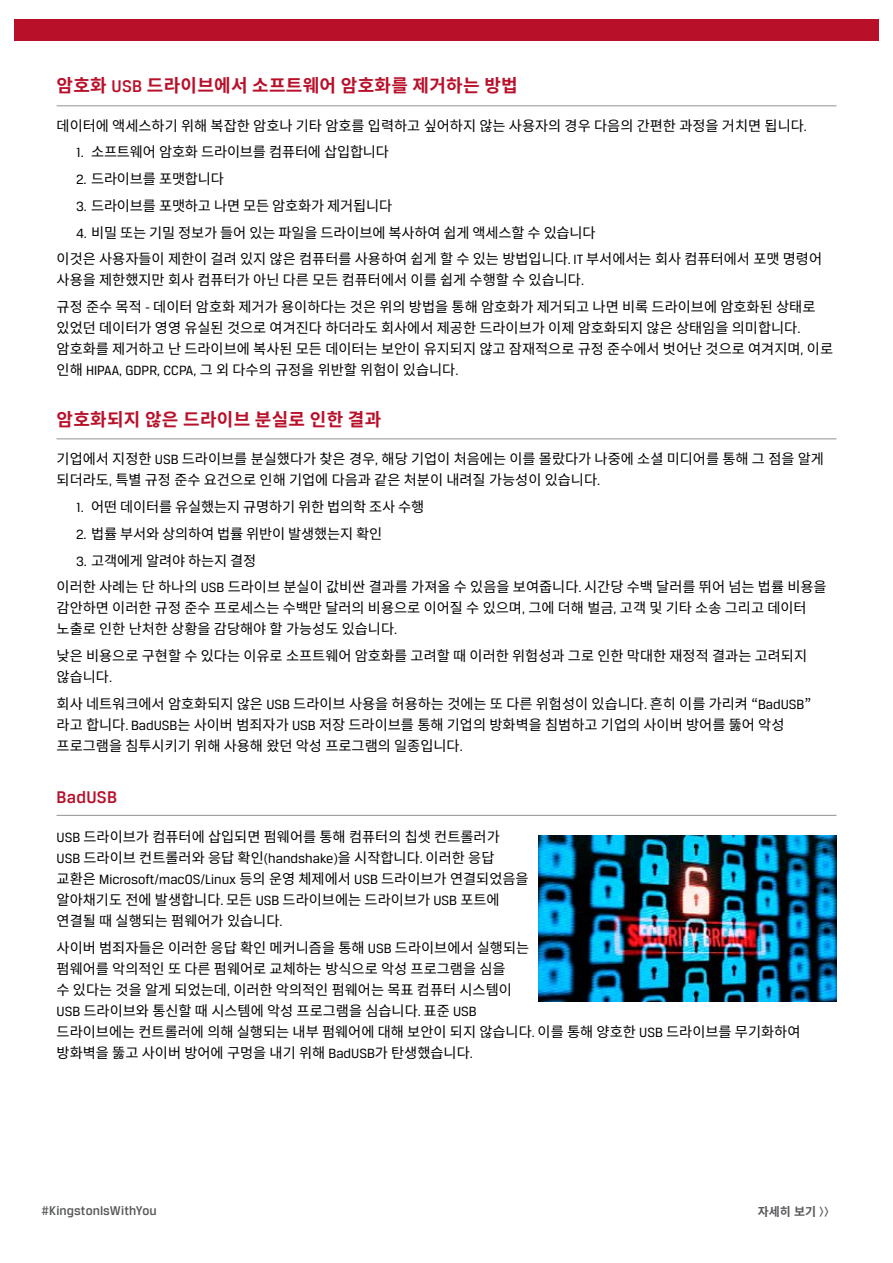
<style>
.page{position:relative;width:893px;height:1263px;background:#fff}
.page>*{position:absolute;margin:0;border:0;box-sizing:border-box;transform-origin:0 0}
.t1{font:700 18px "Noto Sans CJ Kkr";letter-spacing:.015em;color:#b9102a}
.t2{font:500 18px "Breuer Text";letter-spacing:.015em;color:#b9102a}
.t3{font:14.25px/21px "Noto Sans CJ Kkr";color:#000}
.t4{font:14.25px "Breuer Text";color:#000}
.t5{font:500 13.5px "Breuer Text";letter-spacing:.005em;color:#58595b}
.t6{font:700 12px "Source Han Sans K";color:#58595b}
.s1{font-family:"Breuer Text";font-weight:500}
.s2{font-family:"Breuer Text"}
.s3{font-family:"Noto Sans CJ Kkr"}
.s4{font-family:"Breuer Text";font-weight:500;font-size:13.5px}
</style>
<div class="page">
<div style="left:14px;top:19px;width:864px;height:22px;background:#b9102a"></div>
<img style="left:538px;top:836px;width:298px;height:165px">
<hr style="left:57px;top:438px;width:779px;height:1px;background:#9d9fa2">
<hr style="left:57px;top:815px;width:779px;height:1px;background:#9d9fa2">
<hr style="left:57px;top:105px;width:779px;height:1px;background:#9d9fa2">
<p class="t1" style="left:57px;top:75px;width:463px">암호화 <span class="s1">USB</span> 드라이브에서 소프트웨어 암호화를 제거하는 방법</p>
<p class="t3" style="left:57px;top:115px;width:752px">데이터에 액세스하기 위해 복잡한 암호나 기타 암호를 입력하고 싶어하지 않는 사용자의 경우 다음의 간편한 과정을 거치면 됩니다<span class="s2">.</span></p>
<p class="t3" style="left:76px;top:142px;width:314px"><span class="s2">1.</span> 소프트웨어 암호화 드라이브를 컴퓨터에 삽입합니다</p>
<p class="t3" style="left:76px;top:169px;width:149px"><span class="s2">2.</span> 드라이브를 포맷합니다</p>
<p class="t3" style="left:76px;top:195px;width:318px"><span class="s2">3.</span> 드라이브를 포맷하고 나면 모든 암호화가 제거됩니다</p>
<p class="t3" style="left:57px;top:219px;width:767px;line-height:26.7px;text-indent:19px"><span class="s2">4.</span> 비밀 또는 기밀 정보가 들어 있는 파일을 드라이브에 복사하여 쉽게 액세스할 수 있습니다<br>이것은 사용자들이 제한이 걸려 있지 않은 컴퓨터를 사용하여 쉽게 할 수 있는 방법입니다<span class="s2">. IT</span> 부서에서는 회사 컴퓨터에서 포맷 명령어</p>
<p class="t3" style="left:57px;top:267px;width:760px;line-height:26.7px">사용을 제한했지만 회사 컴퓨터가 아닌 다른 모든 컴퓨터에서 이를 쉽게 수행할 수 있습니다<span class="s2">.<br></span>규정 준수 목적 <span class="s2">-</span> 데이터 암호화 제거가 용이하다는 것은 위의 방법을 통해 암호화가 제거되고 나면 비록 드라이브에 암호화된 상태로</p>
<p class="t3" style="left:57px;top:318px;width:778px">있었던 데이터가 영영 유실된 것으로 여겨진다 하더라도 회사에서 제공한 드라이브가 이제 암호화되지 않은 상태임을 의미합니다<span class="s2">. </span>암호화를 제거하고 난 드라이브에 복사된 모든 데이터는 보안이 유지되지 않고 잠재적으로 규정 준수에서 벗어난 것으로 여겨지며<span class="s2">,</span> 이로 인해 <span class="s2">HIPAA, GDPR, CCPA,</span> 그 외 다수의 규정을 위반할 위험이 있습니다<span class="s2">.</span></p>
<p class="t1" style="left:57px;top:409px;width:326px">암호화되지 않은 드라이브 분실로 인한 결과</p>
<p class="t3" style="left:57px;top:449px;width:769px">기업에서 지정한 <span class="s2">USB</span> 드라이브를 분실했다가 찾은 경우<span class="s2">,</span> 해당 기업이 처음에는 이를 몰랐다가 나중에 소셜 미디어를 통해 그 점을 알게 되더라도<span class="s2">,</span> 특별 규정 준수 요건으로 인해 기업에 다음과 같은 처분이 내려질 가능성이 있습니다<span class="s2">.</span></p>
<p class="t3" style="left:76px;top:497px;width:350px"><span class="s2">1.</span> 어떤 데이터를 유실했는지 규명하기 위한 법의학 조사 수행</p>
<p class="t3" style="left:76px;top:523px;width:308px"><span class="s2">2.</span> 법률 부서와 상의하여 법률 위반이 발생했는지 확인</p>
<p class="t3" style="left:57px;top:547px;width:772px;line-height:26.7px;text-indent:19px"><span class="s2">3.</span> 고객에게 알려야 하는지 결정<br>이러한 사례는 단 하나의 <span class="s2">USB</span> 드라이브 분실이 값비싼 결과를 가져올 수 있음을 보여줍니다<span class="s2">.</span> 시간당 수백 달러를 뛰어 넘는 법률 비용을</p>
<p class="t3" style="left:57px;top:598px;width:752px">감안하면 이러한 규정 준수 프로세스는 수백만 달러의 비용으로 이어질 수 있으며<span class="s2">,</span> 그에 더해 벌금<span class="s2">,</span> 고객 및 기타 소송 그리고 데이터 노출로 인한 난처한 상황을 감당해야 할 가능성도 있습니다<span class="s2">.</span></p>
<p class="t3" style="left:57px;top:646px;width:752px">낮은 비용으로 구현할 수 있다는 이유로 소프트웨어 암호화를 고려할 때 이러한 위험성과 그로 인한 막대한 재정적 결과는 고려되지 않습니다<span class="s2">.</span></p>
<p class="t3" style="left:57px;top:693px;width:756px">회사 네트워크에서 암호화되지 않은 <span class="s2">USB</span> 드라이브 사용을 허용하는 것에는 또 다른 위험성이 있습니다<span class="s2">.</span> 흔히 이를 가리켜 “<span class="s2">BadUSB</span>” 라고 합니다<span class="s2">. BadUSB</span>는 사이버 범죄자가 <span class="s2">USB</span> 저장 드라이브를 통해 기업의 방화벽을 침범하고 기업의 사이버 방어를 뚫어 악성 프로그램을 침투시키기 위해 사용해 왔던 악성 프로그램의 일종입니다<span class="s2">.</span></p>
<p class="t2" style="left:57px;top:787px;width:62px">BadUSB</p>
<p class="t3" style="left:57px;top:826px;width:445px"><span class="s2">USB</span> 드라이브가 컴퓨터에 삽입되면 펌웨어를 통해 컴퓨터의 칩셋 컨트롤러가<br><span class="s2">USB</span> 드라이브 컨트롤러와 응답 확인<span class="s2">(handshake)</span>을 시작합니다<span class="s2">.</span> 이러한 응답</p>
<p class="t4" style="left:57px;top:871px;width:474px"><span class="s3">교환은</span> Microsoft/macOS/Linux <span class="s3">등의 운영 체제에서</span> USB <span class="s3">드라이브가 연결되었음을</span></p>
<p class="t3" style="left:57px;top:889px;width:445px">알아채기도 전에 발생합니다<span class="s2">.</span> 모든 <span class="s2">USB</span> 드라이브에는 드라이브가 <span class="s2">USB</span> 포트에 연결될 때 실행되는 펌웨어가 있습니다<span class="s2">.</span></p>
<p class="t3" style="left:57px;top:937px;width:745px">사이버 범죄자들은 이러한 응답 확인 메커니즘을 통해 <span class="s2">USB</span> 드라이브에서 실행되는<br>펌웨어를 악의적인 또 다른 펌웨어로 교체하는 방식으로 악성 프로그램을 심을<br>수 있다는 것을 알게 되었는데<span class="s2">,</span> 이러한 악의적인 펌웨어는 목표 컴퓨터 시스템이<br><span class="s2">USB</span> 드라이브와 통신할 때 시스템에 악성 프로그램을 심습니다<span class="s2">.</span> 표준 <span class="s2">USB<br></span>드라이브에는 컨트롤러에 의해 실행되는 내부 펌웨어에 대해 보안이 되지 않습니다<span class="s2">.</span> 이를 통해 양호한 <span class="s2">USB</span> 드라이브를 무기화하여 방화벽을 뚫고 사이버 방어에 구멍을 내기 위해 <span class="s2">BadUSB</span>가 탄생했습니다<span class="s2">.</span></p>
<p class="t5" style="left:41px;top:1203px;width:117px">#KingstonIsWithYou</p>
<p class="t6" style="left:758px;top:1205px;width:72px">자세히 보기 <span class="s4">&gt;&gt;</span></p>
</div>
